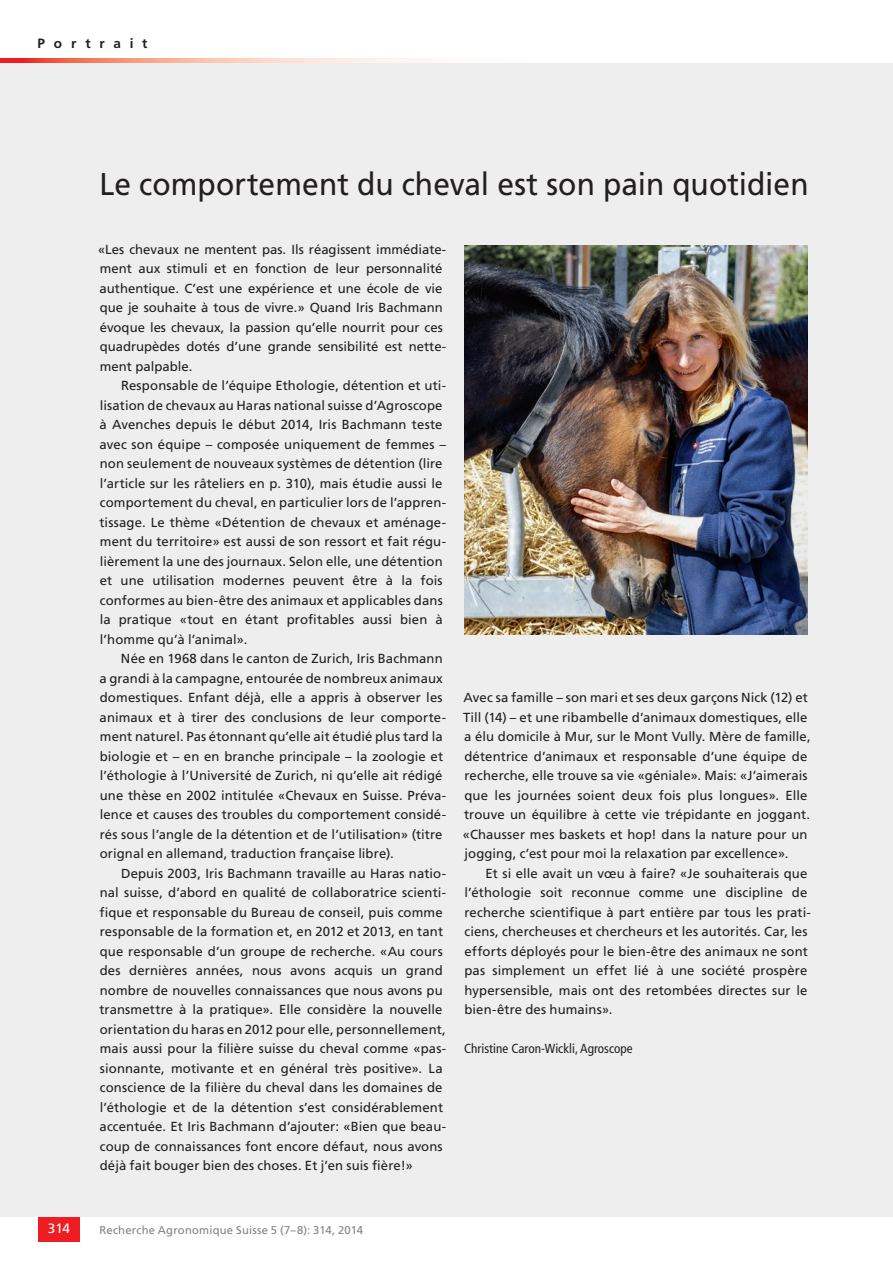
<style>
.page{position:relative;width:893px;height:1263px;background:#fff}
.page>*{position:absolute;margin:0;border:0;box-sizing:border-box;transform-origin:0 0}
.t1{font:31.5px "Frutiger LT Std";color:#231f20;scale:.95 1}
.t2{font:700 13.5px "Frutiger LT Std";letter-spacing:.655em;color:#231f20}
.t3{font:13.5px "Frutiger LT Std";color:#fff}
.t4{font:13.2px/19.5px "Frutiger LT Std";letter-spacing:.01em;color:#231f20}
.t5{font:condensed 13.2px "Frutiger LT Std";color:#231f20}
.t6{font:11.25px "Frutiger LT Std";letter-spacing:.02em;color:#808285}
</style>
<div class="page">
<hr style="left:38px;top:1216px;width:770px;height:1px;background:#ee1d23">
<div style="left:38px;top:1216px;width:42px;height:26px;background:#ee1d23"></div>
<svg style="left:0;top:58px;width:425px;height:5px;background:#f8b0a0"></svg>
<div style="left:0;top:63px;width:893px;height:1153px;background:#eeeeef"></div>
<img style="left:464px;top:245px;width:344px;height:389px">
<p class="t2" style="left:38px;top:36px;width:111px">Portrait</p>
<h1 class="t1" style="left:99px;top:166px;width:748px">Le comportement du cheval est son pain quotidien</h1>
<p class="t3" style="left:48px;top:1221px;width:24px">314</p>
<p class="t4" style="left:98px;top:239px;width:350px">«Les chevaux ne mentent pas. Ils réagissent immédiate&shy;ment aux stimuli et en fonction de leur personnalité authentique. C’est une expérience et une école de vie que je souhaite à tous de vivre.» Quand Iris Bachmann évoque les chevaux, la passion qu’elle nourrit pour ces quadrupèdes dotés d’une grande sensibilité est nette&shy;ment palpable.</p>
<p class="t4" style="left:99px;top:376px;width:348px;text-indent:22px">Responsable de l’équipe Ethologie, détention et uti&shy;lisation de chevaux au Haras national suisse d’Agroscope à Avenches depuis le début 2014, Iris Bachmann teste avec son équipe – composée uniquement de femmes – non seulement de nouveaux systèmes de détention (lire l’article sur les râteliers en p. 310), mais étudie aussi le comportement du cheval, en particulier lors de l’appren&shy;tissage. Le thème «Détention de chevaux et aménage&shy;ment du territoire» est aussi de son ressort et fait régu&shy;lièrement la une des journaux. Selon elle, une détention et une utilisation modernes peuvent être à la fois conformes au bien-être des animaux et applicables dans la pratique «tout en étant profitables aussi bien à l’homme qu’à l’animal».</p>
<p class="t4" style="left:100px;top:649px;width:348px;text-indent:21px">Née en 1968 dans le canton de Zurich, Iris Bachmann a grandi à la campagne, entourée de nombreux animaux domestiques. Enfant déjà, elle a appris à observer les animaux et à tirer des conclusions de leur comporte&shy;ment naturel. Pas étonnant qu’elle ait étudié plus tard la biologie et – en en branche principale – la zoologie et l’éthologie à l’Université de Zurich, ni qu’elle ait rédigé une thèse en 2002 intitulée «Chevaux en Suisse. Préva&shy;lence et causes des troubles du comportement considé&shy;rés sous l’angle de la détention et de l’utilisation» (titre orignal en allemand, traduction française libre).</p>
<p class="t4" style="left:99px;top:863px;width:348px;text-indent:22px">Depuis 2003, Iris Bachmann travaille au Haras natio&shy;nal suisse, d’abord en qualité de collaboratrice scienti&shy;fique et responsable du Bureau de conseil, puis comme responsable de la formation et, en 2012 et 2013, en tant que responsable d’un groupe de recherche. «Au cours des dernières années, nous avons acquis un grand nombre de nouvelles connaissances que nous avons pu transmettre à la pratique». Elle considère la nouvelle orientation du haras en 2012 pour elle, personnellement, mais aussi pour la filière suisse du cheval comme «pas&shy;sionnante, motivante et en général très positive». La conscience de la filière du cheval dans les domaines de l’éthologie et de la détention s’est considérablement accentuée. Et Iris Bachmann d’ajouter: «Bien que beau&shy;coup de connaissances font encore défaut, nous avons déjà fait bouger bien des choses. Et j’en suis fière!»</p>
<p class="t4" style="left:463px;top:688px;width:350px">Avec sa famille – son mari et ses deux garçons Nick (12) et Till (14) – et une ribambelle d’animaux domestiques, elle a élu domicile à Mur, sur le Mont Vully. Mère de famille, détentrice d’animaux et responsable d’une équipe de recherche, elle trouve sa vie «géniale». Mais: «J’aimerais que les journées soient deux fois plus longues». Elle trouve un équilibre à cette vie trépidante en joggant. «Chausser mes baskets et hop! dans la nature pour un jogging, c’est pour moi la relaxation par excellence».</p>
<p class="t4" style="left:464px;top:863px;width:348px;text-indent:21px">Et si elle avait un vœu à faire? «Je souhaiterais que l’éthologie soit reconnue comme une discipline de recherche scientifique à part entière par tous les prati&shy;ciens, chercheuses et chercheurs et les autorités. Car, les efforts déployés pour le bien-être des animaux ne sont pas simplement un effet lié à une société prospère hypersensible, mais ont des retombées directes sur le bien-être des humains».</p>
<p class="t5" style="left:464px;top:1041px;width:170px">Christine Caron-Wickli, Agroscope</p>
<p class="t6" style="left:99px;top:1223px;width:265px">Recherche Agronomique Suisse 5 (7–8): 314, 2014</p>
</div>
